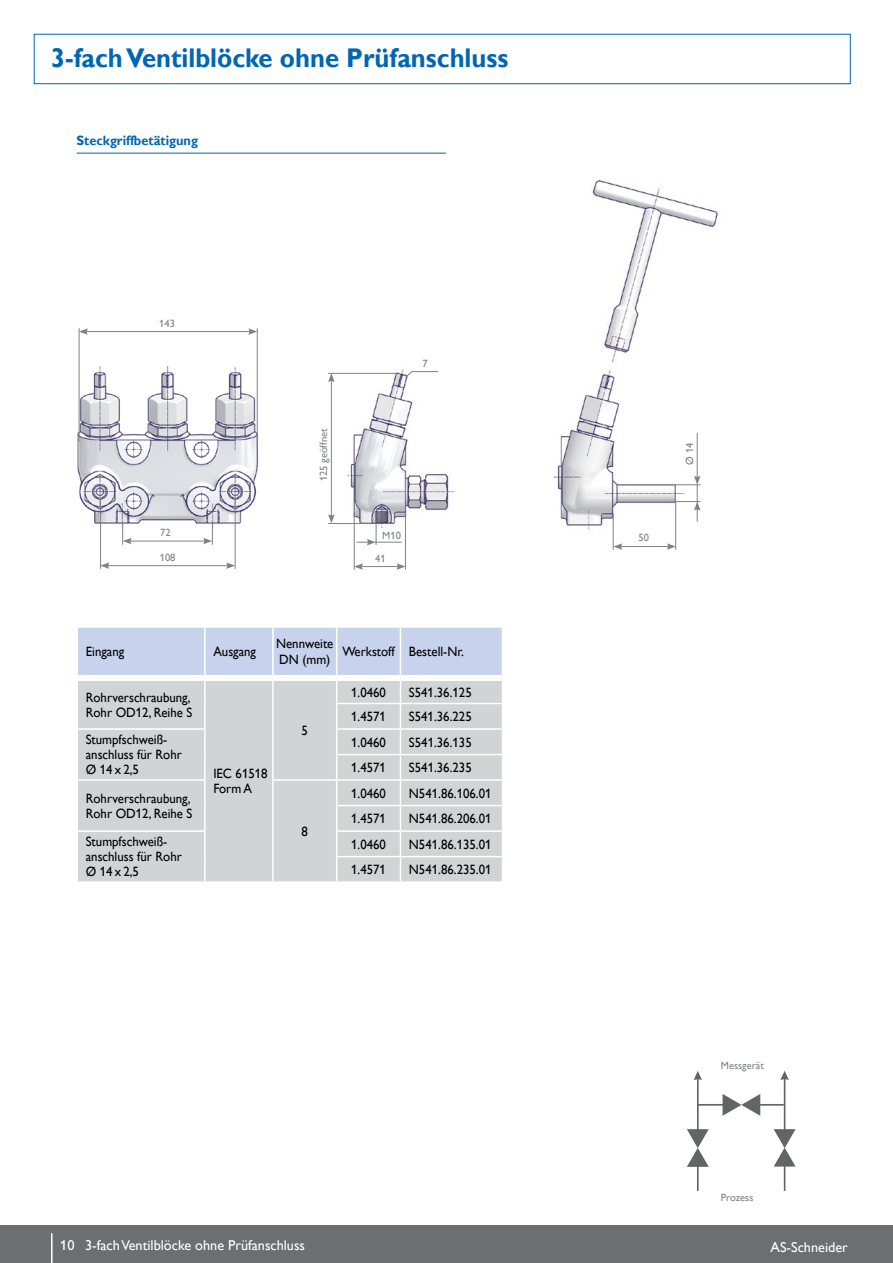
<style>
.page{position:relative;width:893px;height:1263px;background:#fff}
.page>*{position:absolute;margin:0;border:0;box-sizing:border-box;transform-origin:0 0}
.t1{font:700 27px "Gill Alt One";color:#0066b3;scale:.95 1}
.t2{font:14.25px "Gill Alt One";color:#fff}
.t3{font:13.5px/15px "Gill Alt One";color:#000;scale:.95 1}
.t4{font:700 13.5px "Gill Alt One";color:#0066b3;scale:.95 1}
.t5{font:10.5px "Gill Alt One";color:#808285}
</style>
<div class="page">
<div style="left:34px;top:34px;width:816px;height:50px;border:1px solid #0066b3"></div>
<hr style="left:77px;top:153px;width:369px;height:1px;background:#0066b3">
<img style="left:77px;top:328px;width:181px;height:239px">
<svg style="left:78px;top:627px;width:424px;height:254px;background:#d1d4da"></svg>
<div style="left:78px;top:675px;width:127px;height:6px;background:#fff"></div>
<div style="left:205px;top:675px;width:68px;height:6px;background:#fff"></div>
<div style="left:273px;top:675px;width:64px;height:6px;background:#fff"></div>
<div style="left:337px;top:675px;width:63px;height:6px;background:#fff"></div>
<div style="left:400px;top:675px;width:102px;height:6px;background:#fff"></div>
<img style="left:338px;top:369px;width:117px;height:201px">
<img style="left:553px;top:180px;width:168px;height:370px">
<hr style="left:100px;top:498px;width:1px;height:71px;background:#808285">
<hr style="left:235px;top:498px;width:1px;height:71px;background:#808285">
<hr style="left:129px;top:541px;width:77px;height:1px;background:#808285">
<svg style="left:203px;top:521px;width:10px;height:24px"></svg>
<svg style="left:122px;top:521px;width:10px;height:24px"></svg>
<hr style="left:107px;top:565px;width:122px;height:1px;background:#808285">
<svg style="left:226px;top:562px;width:9px;height:7px"></svg>
<svg style="left:100px;top:562px;width:9px;height:7px"></svg>
<hr style="left:79px;top:328px;width:1px;height:114px;background:#808285">
<hr style="left:257px;top:328px;width:1px;height:122px;background:#808285">
<hr style="left:85px;top:331px;width:166px;height:1px;background:#808285">
<svg style="left:248px;top:328px;width:9px;height:7px"></svg>
<svg style="left:79px;top:328px;width:9px;height:7px"></svg>
<hr style="left:354px;top:514px;width:1px;height:56px;background:#808285">
<hr style="left:405px;top:513px;width:1px;height:57px;background:#808285">
<hr style="left:328px;top:373px;width:69px;height:1px;background:#808285">
<svg style="left:405px;top:371px;width:33px;height:7px"></svg>
<hr style="left:331px;top:380px;width:1px;height:137px;background:#808285">
<svg style="left:328px;top:373px;width:7px;height:9px"></svg>
<svg style="left:328px;top:514px;width:7px;height:9px"></svg>
<hr style="left:328px;top:523px;width:35px;height:1px;background:#808285">
<hr style="left:361px;top:566px;width:38px;height:1px;background:#808285">
<svg style="left:397px;top:563px;width:8px;height:7px"></svg>
<svg style="left:354px;top:563px;width:9px;height:7px"></svg>
<svg style="left:357px;top:523px;width:45px;height:22px"></svg>
<hr style="left:613px;top:513px;width:1px;height:37px;background:#808285">
<hr style="left:675px;top:501px;width:1px;height:49px;background:#808285">
<hr style="left:620px;top:546px;width:49px;height:1px;background:#808285">
<svg style="left:667px;top:543px;width:9px;height:7px"></svg>
<svg style="left:613px;top:543px;width:9px;height:7px"></svg>
<hr style="left:697px;top:433px;width:1px;height:45px;background:#808285">
<svg style="left:675px;top:476px;width:25px;height:46px"></svg>
<svg style="left:687px;top:1071px;width:109px;height:120px"></svg>
<div style="left:0;top:1225px;width:893px;height:38px;background:#6d6e71"></div>
<hr style="left:51px;top:1233px;width:2px;height:30px;background:#fff">
<h1 class="t1" style="left:51px;top:42px;width:483px">3-fach Ventilblöcke ohne Prüfanschluss</h1>
<p class="t4" style="left:76px;top:132px;width:129px">Steckgriffbetätigung</p>
<p class="t5" style="left:159px;top:318px;width:17px">143</p>
<p class="t5" style="left:160px;top:527px;width:12px">72</p>
<p class="t5" style="left:160px;top:551px;width:17px">108</p>
<p class="t5" style="left:318px;top:481px;width:55px;rotate:-90deg">125 geöffnet</p>
<p class="t5" style="left:423px;top:357px;width:7px">7</p>
<p class="t5" style="left:382px;top:529px;width:20px">M10</p>
<p class="t5" style="left:639px;top:531px;width:12px">50</p>
<p class="t5" style="left:375px;top:553px;width:12px">41</p>
<p class="t3" style="left:86px;top:644px;width:42px">Eingang</p>
<p class="t3" style="left:213px;top:644px;width:46px">Ausgang</p>
<p class="t3" style="left:276px;top:635px;width:62px;line-height:16.5px">Nennweite<br>DN (mm)</p>
<p class="t3" style="left:342px;top:644px;width:130px">Werkstoff Bestell-Nr.</p>
<p class="t3" style="left:86px;top:690px;width:114px">Rohrverschraubung,<br>Rohr OD12, Reihe S</p>
<p class="t3" style="left:351px;top:685px;width:38px">1.0460</p>
<p class="t3" style="left:409px;top:685px;width:68px">S541.36.125</p>
<p class="t3" style="left:351px;top:709px;width:38px">1.4571</p>
<p class="t3" style="left:409px;top:709px;width:68px">S541.36.225</p>
<p class="t3" style="left:302px;top:723px;width:8px">5</p>
<p class="t3" style="left:86px;top:732px;width:103px">Stumpfschweiß&shy;anschluss für Rohr<br>Ø 14 x 2,5</p>
<p class="t3" style="left:351px;top:735px;width:38px">1.0460</p>
<p class="t3" style="left:409px;top:735px;width:68px">S541.36.135</p>
<p class="t3" style="left:351px;top:760px;width:38px">1.4571</p>
<p class="t3" style="left:409px;top:760px;width:68px">S541.36.235</p>
<p class="t3" style="left:213px;top:766px;width:59px">IEC 61518<br>Form A</p>
<p class="t3" style="left:351px;top:786px;width:38px">1.0460</p>
<p class="t3" style="left:409px;top:786px;width:88px">N541.86.106.01</p>
<p class="t3" style="left:351px;top:811px;width:38px">1.4571</p>
<p class="t3" style="left:409px;top:811px;width:88px">N541.86.206.01</p>
<p class="t3" style="left:86px;top:791px;width:114px">Rohrverschraubung,<br>Rohr OD12, Reihe S</p>
<p class="t3" style="left:302px;top:824px;width:8px">8</p>
<p class="t3" style="left:86px;top:834px;width:103px">Stumpfschweiß&shy;anschluss für Rohr<br>Ø 14 x 2,5</p>
<p class="t3" style="left:351px;top:837px;width:38px">1.0460</p>
<p class="t3" style="left:409px;top:837px;width:88px">N541.86.135.01</p>
<p class="t3" style="left:351px;top:862px;width:38px">1.4571</p>
<p class="t3" style="left:409px;top:862px;width:88px">N541.86.235.01</p>
<p class="t5" style="left:683px;top:464px;width:24px;rotate:-90deg">Ø 14</p>
<p class="t5" style="left:721px;top:1059px;width:44px">Messgerät</p>
<p class="t5" style="left:721px;top:1191px;width:34px">Prozess</p>
<p class="t2" style="left:60px;top:1237px;width:246px">10 3-fach Ventilblöcke ohne Prüfanschluss</p>
<p class="t2" style="left:770px;top:1238px;width:79px">AS-Schneider</p>
</div>
